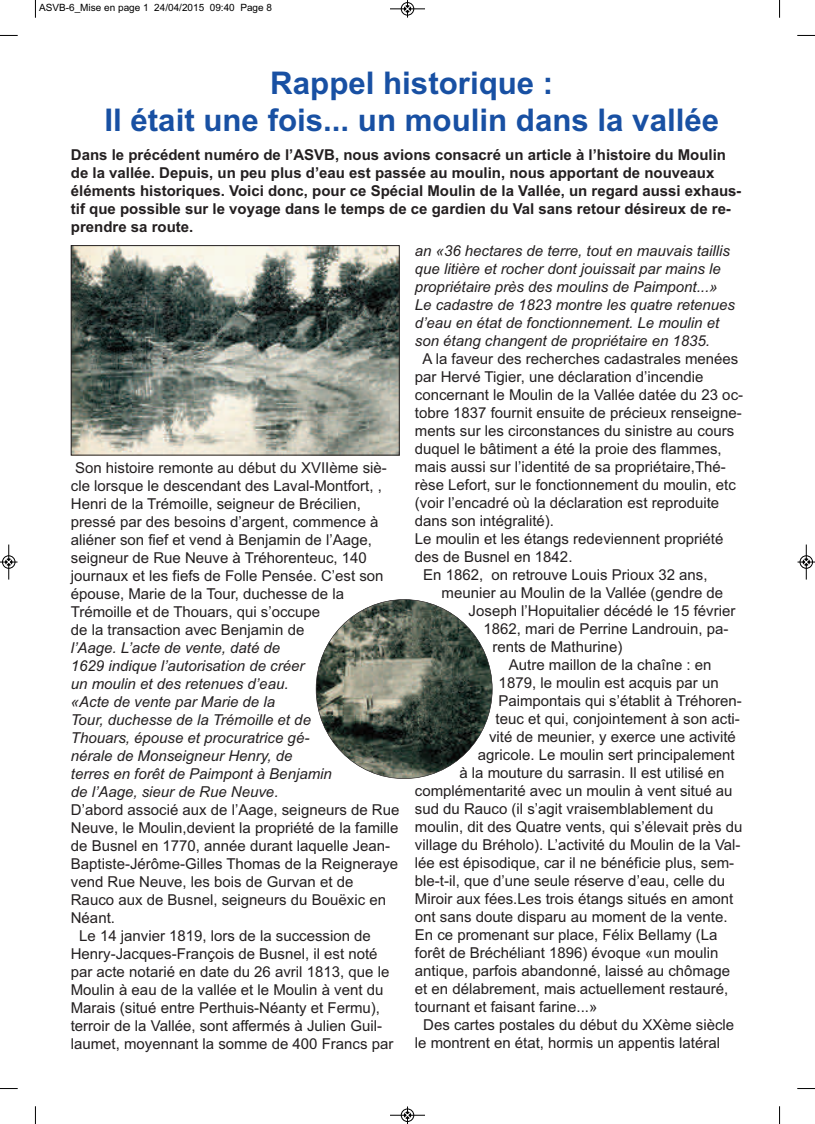
<style>
.page{position:relative;width:815px;height:1124px;background:#fff}
.page>*{position:absolute;margin:0;border:0;box-sizing:border-box;transform-origin:0 0}
.t1{font:700 31.25px/37.5px "Arial";color:#1850a3;text-align:center}
.t2{font:15px/18px "Arial";color:#231f20}
.t3{font:italic 15px/18px "Arial";color:#231f20}
.t4{font:700 15px/18px "Arial";color:#231f20}
.t5{font:10px "Arial";color:#000}
</style>
<div class="page">
<img style="left:73px;top:247px;width:325px;height:206px">
<div style="left:71px;top:245px;width:329px;height:210px;border:1px solid #231f20"></div>
<img style="left:316px;top:599px;width:176px;height:179px;border-radius:50%">
<svg style="left:35px;top:0;width:1px;height:18px"></svg>
<svg style="left:0;top:35px;width:18px;height:1px"></svg>
<svg style="left:779px;top:0;width:1px;height:18px"></svg>
<svg style="left:797px;top:35px;width:18px;height:1px"></svg>
<svg style="left:35px;top:1106px;width:1px;height:17px"></svg>
<svg style="left:0;top:1088px;width:18px;height:1px"></svg>
<svg style="left:779px;top:1106px;width:1px;height:17px"></svg>
<svg style="left:797px;top:1088px;width:18px;height:1px"></svg>
<div style="left:401px;top:2px;width:13px;height:14px;border:1px solid #fff;border-radius:50%"></div>
<hr style="left:390px;top:9px;width:35px;height:1px;background:#000">
<div style="left:401px;top:2px;width:13px;height:13px;border:1px solid #000;border-radius:50%"></div>
<svg style="left:404px;top:0;width:7px;height:18px"></svg>
<hr style="left:390px;top:1114px;width:35px;height:1px;background:#000">
<div style="left:401px;top:1108px;width:13px;height:13px;border:1px solid #000;border-radius:50%"></div>
<svg style="left:404px;top:1106px;width:7px;height:17px"></svg>
<hr style="left:9px;top:544px;width:1px;height:35px;background:#000">
<div style="left:2px;top:555px;width:13px;height:13px;border:1px solid #000;border-radius:50%"></div>
<svg style="left:0;top:558px;width:18px;height:7px"></svg>
<hr style="left:806px;top:544px;width:1px;height:35px;background:#000">
<div style="left:800px;top:555px;width:13px;height:13px;border:1px solid #000;border-radius:50%"></div>
<svg style="left:798px;top:558px;width:17px;height:7px"></svg>
<p class="t5" style="left:39px;top:1px;width:234px">ASVB-6_Mise en page 1 24/04/2015 09:40 Page 8</p>
<h1 class="t1" style="left:104px;top:65px;width:616px">Rappel historique :<br>Il était une fois... un moulin dans la vallée</h1>
<p class="t4" style="left:71px;top:146px;width:672px">Dans le précédent numéro de l’ASVB, nous avions consacré un article à l’histoire du Moulin de la vallée. Depuis, un peu plus d’eau est passée au moulin, nous apportant de nouveaux éléments historiques. Voici donc, pour ce Spécial Moulin de la Vallée, un regard aussi exhaus&shy;tif que possible sur le voyage dans le temps de ce gardien du Val sans retour désireux de re&shy;prendre sa route.</p>
<p class="t2" style="left:71px;top:458px;width:318px">Son histoire remonte au début du XVIIème siè&shy;cle lorsque le descendant des Laval-Montfort, , Henri de la Trémoille, seigneur de Brécilien, pressé par des besoins d’argent, commence à aliéner son fief et vend à Benjamin de l’Aage, seigneur de Rue Neuve à Tréhorenteuc, 140 journaux et les fiefs de Folle Pensée. C’est son épouse, Marie de la Tour, duchesse de la Trémoille et de Thouars, qui s’occupe<br>de la transaction avec Benjamin de</p>
<p class="t3" style="left:71px;top:638px;width:262px">l’Aage. L’acte de vente, daté de<br>1629 indique l’autorisation de créer<br>un moulin et des retenues d’eau.<br>«Acte de vente par Marie de la<br>Tour, duchesse de la Trémoille et de Thouars, épouse et procuratrice gé&shy;nérale de Monseigneur Henry, de terres en forêt de Paimpont à Benjamin de l’Aage, sieur de Rue Neuve.</p>
<p class="t2" style="left:71px;top:800px;width:330px">D’abord associé aux de l’Aage, seigneurs de Rue</p>
<p class="t2" style="left:71px;top:818px;width:329px">Neuve, le Moulin,devient la propriété de la famille</p>
<p class="t2" style="left:71px;top:836px;width:321px">de Busnel en 1770, année durant laquelle Jean-</p>
<p class="t2" style="left:71px;top:854px;width:329px">Baptiste-Jérôme-Gilles Thomas de la Reigneraye</p>
<p class="t2" style="left:71px;top:872px;width:284px">vend Rue Neuve, les bois de Gurvan et de</p>
<p class="t2" style="left:71px;top:890px;width:317px">Rauco aux de Busnel, seigneurs du Bouëxic en</p>
<p class="t2" style="left:71px;top:908px;width:46px">Néant.</p>
<p class="t2" style="left:79px;top:926px;width:293px">Le 14 janvier 1819, lors de la succession de</p>
<p class="t2" style="left:71px;top:944px;width:308px">Henry-Jacques-François de Busnel, il est noté</p>
<p class="t2" style="left:71px;top:962px;width:320px">par acte notarié en date du 26 avril 1813, que le</p>
<p class="t2" style="left:71px;top:980px;width:314px">Moulin à eau de la vallée et le Moulin à vent du</p>
<p class="t2" style="left:71px;top:998px;width:311px">Marais (situé entre Perthuis-Néanty et Fermu),</p>
<p class="t2" style="left:71px;top:1016px;width:313px">terroir de la Vallée, sont affermés à Julien Guil-</p>
<p class="t2" style="left:71px;top:1034px;width:324px">laumet, moyennant la somme de 400 Francs par</p>
<p class="t3" style="left:415px;top:241px;width:322px">an «36 hectares de terre, tout en mauvais taillis que litière et rocher dont jouissait par mains le propriétaire près des moulins de Paimpont...» Le cadastre de 1823 montre les quatre retenues d’eau en état de fonctionnement. Le moulin et son étang changent de propriétaire en 1835.</p>
<p class="t2" style="left:422px;top:349px;width:318px">A la faveur des recherches cadastrales menées</p>
<p class="t2" style="left:415px;top:367px;width:290px">par Hervé Tigier, une déclaration d’incendie</p>
<p class="t2" style="left:415px;top:385px;width:330px">concernant le Moulin de la Vallée datée du 23 oc-</p>
<p class="t2" style="left:415px;top:403px;width:328px">tobre 1837 fournit ensuite de précieux renseigne-</p>
<p class="t2" style="left:415px;top:421px;width:321px">ments sur les circonstances du sinistre au cours</p>
<p class="t2" style="left:415px;top:439px;width:308px">duquel le bâtiment a été la proie des flammes,</p>
<p class="t2" style="left:415px;top:457px;width:312px">mais aussi sur l’identité de sa propriétaire,Thé-</p>
<p class="t2" style="left:415px;top:475px;width:323px">rèse Lefort, sur le fonctionnement du moulin, etc</p>
<p class="t2" style="left:415px;top:493px;width:306px">(voir l’encadré où la déclaration est reproduite</p>
<p class="t2" style="left:415px;top:511px;width:141px">dans son intégralité).</p>
<p class="t2" style="left:415px;top:529px;width:310px">Le moulin et les étangs redeviennent propriété</p>
<p class="t2" style="left:415px;top:547px;width:159px">des de Busnel en 1842.</p>
<p class="t2" style="left:423px;top:565px;width:286px">En 1862, on retrouve Louis Prioux 32 ans,</p>
<p class="t2" style="left:442px;top:583px;width:283px">meunier au Moulin de la Vallée (gendre de</p>
<p class="t2" style="left:469px;top:601px;width:268px">Joseph l’Hopuitalier décédé le 15 février</p>
<p class="t2" style="left:483px;top:619px;width:247px">1862, mari de Perrine Landrouin, pa-</p>
<p class="t2" style="left:492px;top:637px;width:132px">rents de Mathurine)</p>
<p class="t2" style="left:509px;top:655px;width:204px">Autre maillon de la chaîne : en</p>
<p class="t2" style="left:499px;top:673px;width:222px">1879, le moulin est acquis par un</p>
<p class="t2" style="left:498px;top:691px;width:245px">Paimpontais qui s’établit à Tréhoren-</p>
<p class="t2" style="left:496px;top:709px;width:246px">teuc et qui, conjointement à son acti-</p>
<p class="t2" style="left:489px;top:727px;width:248px">vité de meunier, y exerce une activité</p>
<p class="t2" style="left:478px;top:745px;width:258px">agricole. Le moulin sert principalement</p>
<p class="t2" style="left:459px;top:763px;width:267px">à la mouture du sarrasin. Il est utilisé en</p>
<p class="t2" style="left:415px;top:781px;width:319px">complémentarité avec un moulin à vent situé au</p>
<p class="t2" style="left:415px;top:799px;width:300px">sud du Rauco (il s’agit vraisemblablement du</p>
<p class="t2" style="left:415px;top:817px;width:329px">moulin, dit des Quatre vents, qui s’élevait près du</p>
<p class="t2" style="left:415px;top:835px;width:327px">village du Bréholo). L’activité du Moulin de la Val-</p>
<p class="t2" style="left:415px;top:853px;width:321px">lée est épisodique, car il ne bénéficie plus, sem-</p>
<p class="t2" style="left:415px;top:871px;width:312px">ble-t-il, que d’une seule réserve d’eau, celle du</p>
<p class="t2" style="left:415px;top:889px;width:320px">Miroir aux fées.Les trois étangs situés en amont</p>
<p class="t2" style="left:415px;top:907px;width:314px">ont sans doute disparu au moment de la vente.</p>
<p class="t2" style="left:415px;top:925px;width:304px">En ce promenant sur place, Félix Bellamy (La</p>
<p class="t2" style="left:415px;top:943px;width:305px">forêt de Bréchéliant 1896) évoque «un moulin</p>
<p class="t2" style="left:415px;top:961px;width:317px">antique, parfois abandonné, laissé au chômage</p>
<p class="t2" style="left:415px;top:979px;width:315px">et en délabrement, mais actuellement restauré,</p>
<p class="t2" style="left:415px;top:997px;width:184px">tournant et faisant farine...»</p>
<p class="t2" style="left:423px;top:1015px;width:313px">Des cartes postales du début du XXème siècle</p>
<p class="t2" style="left:415px;top:1033px;width:307px">le montrent en état, hormis un appentis latéral</p>
</div>
